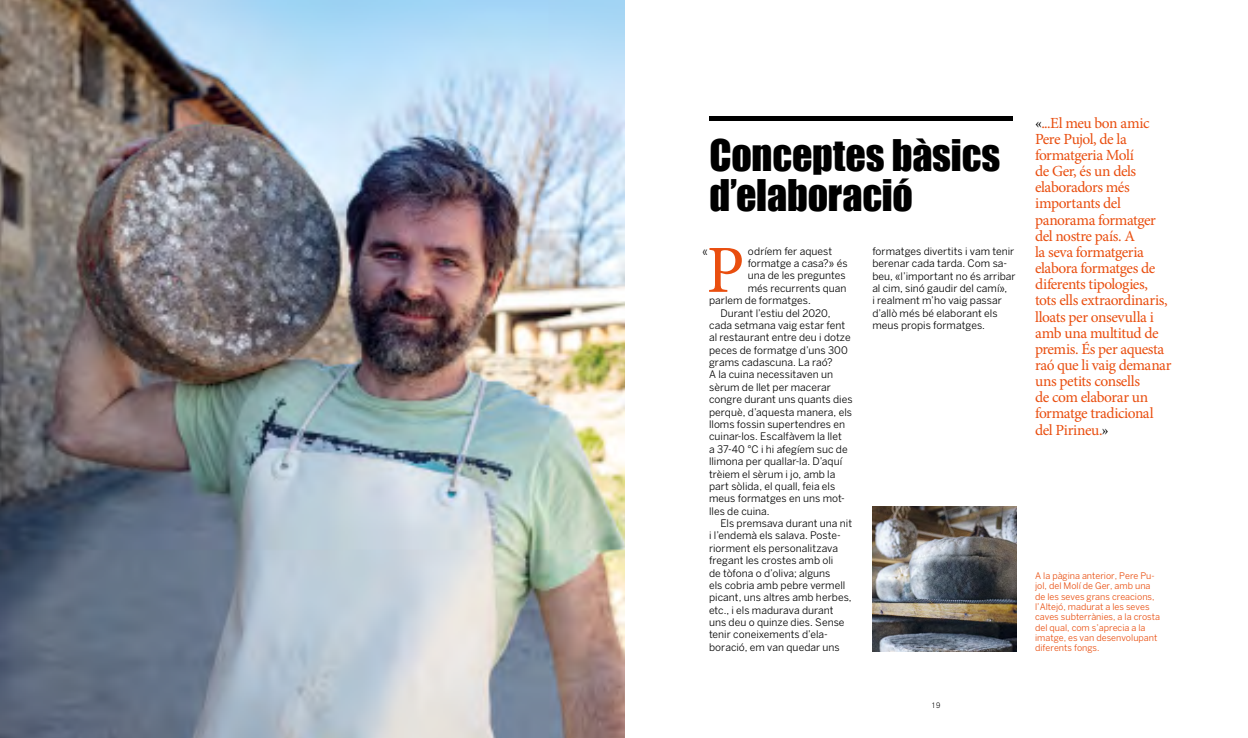
<style>
.page{position:relative;width:1248px;height:738px;background:#fff}
.page>*{position:absolute;margin:0;border:0;box-sizing:border-box;transform-origin:0 0}
.t1{font:67.3px "Minion Pro";color:#e94e0f}
.t2{font:40px/40px "Impact";letter-spacing:-.005em;color:#000}
.t3{font:15.4px/16.1px "Minion Pro";letter-spacing:-.03em;color:#e94e0f}
.t4{font:10.3px/12.4px "Benton Sans";letter-spacing:.005em;color:#000}
.t5{font:9px/10.3px "Benton Sans";color:#e94e0f}
.t6{font:300 8px "Akzid Grtsk Next";color:#000}
.s1{color:#000}
</style>
<div class="page">
<img style="left:0;top:0;width:624px;height:737px">
<div style="left:709px;top:116px;width:303px;height:5px;background:#000"></div>
<img style="left:872px;top:506px;width:143px;height:144px">
<h2 class="t2" style="left:709px;top:134px;width:292px">Conceptes bàsics d’elaboració</h2>
<h1 class="t1" style="left:706px;top:225px;width:39px">P</h1>
<p class="t4" style="left:747px;top:244px;width:86px">odríem fer aquest</p>
<p class="t4" style="left:702px;top:244px;width:7px">«</p>
<p class="t4" style="left:747px;top:257px;width:101px">formatge a casa?» és</p>
<p class="t4" style="left:747px;top:269px;width:99px">una de les preguntes</p>
<p class="t4" style="left:747px;top:281px;width:100px">més recurrents quan</p>
<p class="t4" style="left:709px;top:294px;width:103px">parlem de formatges.</p>
<p class="t4" style="left:720px;top:306px;width:112px">Durant l’estiu del 2020,</p>
<p class="t4" style="left:709px;top:318px;width:138px">cada setmana vaig estar fent</p>
<p class="t4" style="left:709px;top:331px;width:143px">al restaurant entre deu i dotze</p>
<p class="t4" style="left:709px;top:343px;width:140px">peces de formatge d’uns 300</p>
<p class="t4" style="left:709px;top:356px;width:125px">grams cadascuna. La raó?</p>
<p class="t4" style="left:709px;top:368px;width:125px">A la cuina necessitaven un</p>
<p class="t4" style="left:709px;top:380px;width:123px">sèrum de llet per macerar</p>
<p class="t4" style="left:709px;top:393px;width:145px">congre durant uns quants dies</p>
<p class="t4" style="left:709px;top:405px;width:144px">perquè, d’aquesta manera, els</p>
<p class="t4" style="left:709px;top:417px;width:137px">lloms fossin supertendres en</p>
<p class="t4" style="left:709px;top:430px;width:134px">cuinar-los. Escalfàvem la llet</p>
<p class="t4" style="left:709px;top:442px;width:140px">a 37-40 °C i hi afegíem suc de</p>
<p class="t4" style="left:709px;top:454px;width:135px">llimona per quallar-la. D’aquí</p>
<p class="t4" style="left:709px;top:467px;width:128px">trèiem el sèrum i jo, amb la</p>
<p class="t4" style="left:709px;top:479px;width:128px">part sòlida, el quall, feia els</p>
<p class="t4" style="left:709px;top:492px;width:137px">meus formatges en uns mot-</p>
<p class="t4" style="left:709px;top:504px;width:62px">lles de cuina.</p>
<p class="t4" style="left:720px;top:516px;width:133px">Els premsava durant una nit</p>
<p class="t4" style="left:709px;top:529px;width:133px">i l’endemà els salava. Poste-</p>
<p class="t4" style="left:709px;top:541px;width:130px">riorment els personalitzava</p>
<p class="t4" style="left:709px;top:553px;width:126px">fregant les crostes amb oli</p>
<p class="t4" style="left:709px;top:566px;width:123px">de tòfona o d’oliva; alguns</p>
<p class="t4" style="left:709px;top:578px;width:138px">els cobria amb pebre vermell</p>
<p class="t4" style="left:709px;top:590px;width:144px">picant, uns altres amb herbes,</p>
<p class="t4" style="left:709px;top:603px;width:126px">etc., i els madurava durant</p>
<p class="t4" style="left:709px;top:615px;width:137px">uns deu o quinze dies. Sense</p>
<p class="t4" style="left:709px;top:627px;width:120px">tenir coneixements d’ela-</p>
<p class="t4" style="left:709px;top:640px;width:132px">boració, em van quedar uns</p>
<p class="t4" style="left:872px;top:244px;width:145px">formatges divertits i vam tenir berenar cada tarda. Com sa&shy;beu, «l’important no és arribar al cim, sinó gaudir del camí»,<br>i realment m’ho vaig passar d’allò més bé elaborant els meus propis formatges.</p>
<p class="t3" style="left:1034px;top:115px;width:138px"><span class="s1">«</span>...El meu bon amic<br>Pere Pujol, de la formatgeria Molí<br>de Ger, és un dels elaboradors més importants del panorama formatger del nostre país. A<br>la seva formatgeria elabora formatges de diferents tipologies, tots ells extraordinaris, lloats per onsevulla i amb una multitud de premis. És per aquesta raó que li vaig demanar uns petits consells<br>de com elaborar un formatge tradicional del Pirineu.<span class="s1">»</span></p>
<p class="t5" style="left:1034px;top:570px;width:126px">A la pàgina anterior, Pere Pu&shy;jol, del Molí de Ger, amb una de les seves grans creacions, l’Altejó, madurat a les seves caves subterrànies, a la crosta del qual, com s’aprecia a la imatge, es van desenvolupant diferents fongs.</p>
<p class="t6" style="left:931px;top:699px;width:10px">19</p>
</div>
